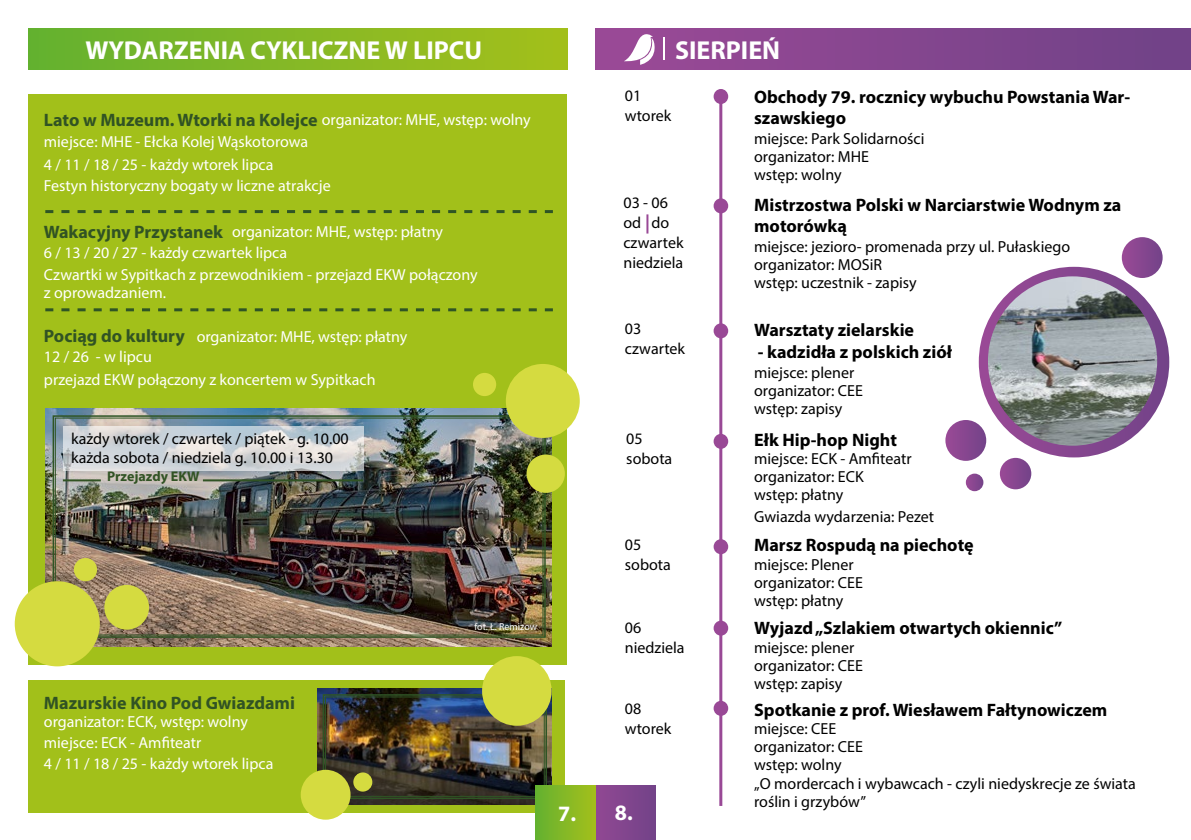
<style>
.page{position:relative;width:1191px;height:840px;background:#fff}
.page>*{position:absolute;margin:0;border:0;box-sizing:border-box;transform-origin:0 0}
.t1{font:700 26px "Myriad Pro";color:#fff}
.t2{font:700 22px "Myriad Pro";color:#fff}
.t3{font:700 18px/21.6px "Myriad Pro";color:#000}
.t4{font:700 18px "Myriad Pro";color:#315324}
.t5{font:16px/18px "Myriad Pro";color:#000}
.t6{font:16px/18px "Myriad Pro";color:#fff}
.t7{font:700 14px "Myriad Pro";color:#315324}
.t8{font:10px "Myriad Pro";color:#fff}
</style>
<div class="page">
<div style="left:28px;top:94px;width:539px;height:570px;background:#a2c01a"></div>
<div style="left:28px;top:680px;width:537px;height:132px;background:#a2c01a"></div>
<div style="left:28px;top:28px;width:539px;height:41px;background:linear-gradient(to right,#65b130,#a5c01b)"></div>
<svg style="left:45px;top:210px;width:508px;height:3px"></svg>
<svg style="left:45px;top:308px;width:508px;height:3px"></svg>
<img style="left:318px;top:688px;width:233px;height:115px">
<div style="left:595px;top:28px;width:596px;height:41px;background:linear-gradient(to right,#9b4a97,#704287)"></div>
<svg style="left:624px;top:33px;width:31px;height:32px"></svg>
<hr style="left:663px;top:37px;width:2px;height:23px;background:#fff">
<hr style="left:719px;top:92px;width:3px;height:713px;background:#994996">
<div style="left:713px;top:89px;width:15px;height:15px;background:#994996;border-radius:50%"></div>
<div style="left:713px;top:198px;width:15px;height:15px;background:#994996;border-radius:50%"></div>
<div style="left:713px;top:323px;width:15px;height:15px;background:#994996;border-radius:50%"></div>
<div style="left:713px;top:433px;width:15px;height:15px;background:#994996;border-radius:50%"></div>
<div style="left:713px;top:539px;width:15px;height:15px;background:#994996;border-radius:50%"></div>
<div style="left:713px;top:620px;width:15px;height:15px;background:#994996;border-radius:50%"></div>
<div style="left:713px;top:700px;width:15px;height:15px;background:#994996;border-radius:50%"></div>
<svg style="left:595px;top:785px;width:60px;height:54px;background:#82478b"></svg>
<div style="left:1121px;top:237px;width:41px;height:41px;background:linear-gradient(to right,#a2569e,#703d86);border-radius:20px"></div>
<div style="left:945px;top:420px;width:41px;height:40px;background:linear-gradient(to right,#9f529b,#724188);border-radius:20px"></div>
<svg style="left:999px;top:457px;width:32px;height:32px"></svg>
<svg style="left:965px;top:473px;width:18px;height:18px"></svg>
<img style="left:45px;top:408px;width:506px;height:238px">
<img style="left:52px;top:414px;width:494px;height:224px">
<div style="left:55px;top:417px;width:488px;height:218px;border:1px solid #2f5525"></div>
<div style="left:506px;top:364px;width:74px;height:73px;background:#d5db40;border-radius:50%"></div>
<div style="left:15px;top:581px;width:85px;height:85px;background:#d5db40;border-radius:50%"></div>
<div style="left:104px;top:584px;width:45px;height:45px;background:#d5db40;border-radius:50%"></div>
<div style="left:74px;top:557px;width:23px;height:24px;background:#d5db40;border-radius:50%"></div>
<div style="left:473px;top:372px;width:23px;height:24px;background:#d5db40;border-radius:50%"></div>
<div style="left:526px;top:454px;width:39px;height:38px;background:#d5db40;border-radius:50%"></div>
<img style="left:322px;top:693px;width:226px;height:106px">
<div style="left:325px;top:696px;width:219px;height:100px;border:1px solid #2f5525"></div>
<div style="left:301px;top:769px;width:49px;height:50px;background:#d5db40;border-radius:50%"></div>
<div style="left:482px;top:655px;width:69px;height:70px;background:#d5db40;border-radius:50%"></div>
<div style="left:535px;top:784px;width:60px;height:55px;background:linear-gradient(to right,#64b130,#a2bf1c)"></div>
<svg style="left:63px;top:426px;width:301px;height:44px;background:#d2d6d9"></svg>
<hr style="left:203px;top:479px;width:160px;height:2px;background:#315324">
<hr style="left:63px;top:479px;width:38px;height:2px;background:#315324">
<svg style="left:978px;top:267px;width:191px;height:190px;background:#884c91"></svg>
<svg style="left:646px;top:214px;width:2px;height:19px"></svg>
<img style="left:988px;top:276px;width:169px;height:169px;border-radius:85px">
<h1 class="t1" style="left:85px;top:33px;width:398px">WYDARZENIA CYKLICZNE W LIPCU</h1>
<h1 class="t1" style="left:675px;top:33px;width:107px">SIERPIEŃ</h1>
<p class="t6" style="left:322px;top:110px;width:210px">organizator: MHE, wstęp: wolny</p>
<p class="t4" style="left:44px;top:108px;width:275px">Lato w Muzeum. Wtorki na Kolejce</p>
<p class="t6" style="left:44px;top:132px;width:266px">miejsce: MHE - Ełcka Kolej Wąskotorowa</p>
<p class="t6" style="left:44px;top:156px;width:231px">4 / 11 / 18 / 25 - każdy wtorek lipca</p>
<p class="t6" style="left:44px;top:176px;width:288px">Festyn historyczny bogaty w liczne atrakcje</p>
<p class="t4" style="left:44px;top:220px;width:181px">Wakacyjny Przystanek</p>
<p class="t6" style="left:232px;top:222px;width:212px">organizator: MHE, wstęp: płatny</p>
<p class="t6" style="left:44px;top:243px;width:245px">6 / 13 / 20 / 27 - każdy czwartek lipca</p>
<p class="t6" style="left:44px;top:265px;width:435px">Czwartki w Sypitkach z przewodnikiem - przejazd EKW połączony z oprowadzaniem.</p>
<p class="t4" style="left:44px;top:324px;width:142px">Pociąg do kultury</p>
<p class="t6" style="left:44px;top:347px;width:109px">12 / 26 - w lipcu</p>
<p class="t6" style="left:197px;top:327px;width:212px">organizator: MHE, wstęp: płatny</p>
<p class="t6" style="left:44px;top:370px;width:333px">przejazd EKW połączony z koncertem w Sypitkach</p>
<p class="t5" style="left:71px;top:428px;width:279px;line-height:19.2px">każdy wtorek / czwartek / piątek - g. 10.00 każda sobota / niedziela g. 10.00 i 13.30</p>
<p class="t7" style="left:107px;top:467px;width:94px">Przejazdy EKW</p>
<p class="t4" style="left:44px;top:691px;width:252px">Mazurskie Kino Pod Gwiazdami</p>
<p class="t6" style="left:44px;top:712px;width:205px">organizator: ECK, wstęp: wolny</p>
<p class="t6" style="left:44px;top:733px;width:159px">miejsce: ECK - Amfiteatr</p>
<p class="t6" style="left:44px;top:754px;width:231px">4 / 11 / 18 / 25 - każdy wtorek lipca</p>
<p class="t8" style="left:474px;top:619px;width:64px">fot. Ł. Remizow</p>
<h2 class="t2" style="left:558px;top:798px;width:19px">7.</h2>
<p class="t5" style="left:625px;top:85px;width:48px;line-height:20px">01 wtorek</p>
<p class="t5" style="left:623px;top:192px;width:62px;line-height:20px">03 - 06 od do czwartek niedziela</p>
<p class="t5" style="left:625px;top:318px;width:62px;line-height:20px">03 czwartek</p>
<p class="t5" style="left:626px;top:428px;width:48px;line-height:20px">05 sobota</p>
<p class="t5" style="left:625px;top:533px;width:48px;line-height:20px">05 sobota</p>
<p class="t5" style="left:625px;top:616px;width:61px;line-height:20px">06 niedziela</p>
<p class="t5" style="left:625px;top:698px;width:48px;line-height:20px">08 wtorek</p>
<h2 class="t2" style="left:615px;top:797px;width:19px">8.</h2>
<p class="t3" style="left:754px;top:85px;width:377px">Obchody 79. rocznicy wybuchu Powstania War&shy;szawskiego</p>
<p class="t5" style="left:754px;top:129px;width:172px">miejsce: Park Solidarności organizator: MHE<br>wstęp: wolny</p>
<p class="t3" style="left:754px;top:193px;width:369px">Mistrzostwa Polski w Narciarstwie Wodnym za motorówką</p>
<p class="t5" style="left:754px;top:237px;width:317px">miejsce: jezioro- promenada przy ul. Pułaskiego organizator: MOSiR<br>wstęp: uczestnik - zapisy</p>
<p class="t3" style="left:754px;top:319px;width:161px">Warsztaty zielarskie</p>
<p class="t3" style="left:758px;top:340px;width:196px">- kadzidła z polskich ziół</p>
<p class="t5" style="left:754px;top:363px;width:110px">miejsce: plener organizator: CEE wstęp: zapisy</p>
<p class="t5" style="left:754px;top:449px;width:159px">miejsce: ECK - Amfiteatr organizator: ECK<br>wstęp: płatny</p>
<p class="t3" style="left:754px;top:428px;width:144px">Ełk Hip-hop Night</p>
<p class="t5" style="left:754px;top:506px;width:181px">Gwiazda wydarzenia: Pezet</p>
<p class="t3" style="left:754px;top:533px;width:221px">Marsz Rospudą na piechotę</p>
<p class="t5" style="left:754px;top:554px;width:110px">miejsce: Plener organizator: CEE wstęp: płatny</p>
<p class="t5" style="left:754px;top:637px;width:110px">miejsce: plener organizator: CEE wstęp: zapisy</p>
<p class="t5" style="left:754px;top:719px;width:110px">miejsce: CEE organizator: CEE wstęp: wolny</p>
<p class="t3" style="left:754px;top:616px;width:310px">Wyjazd „Szlakiem otwartych okiennic”</p>
<p class="t3" style="left:754px;top:698px;width:355px">Spotkanie z prof. Wiesławem Fałtynowiczem</p>
<p class="t5" style="left:754px;top:773px;width:383px">„O mordercach i wybawcach - czyli niedyskrecje ze świata roślin i grzybów”</p>
</div>
